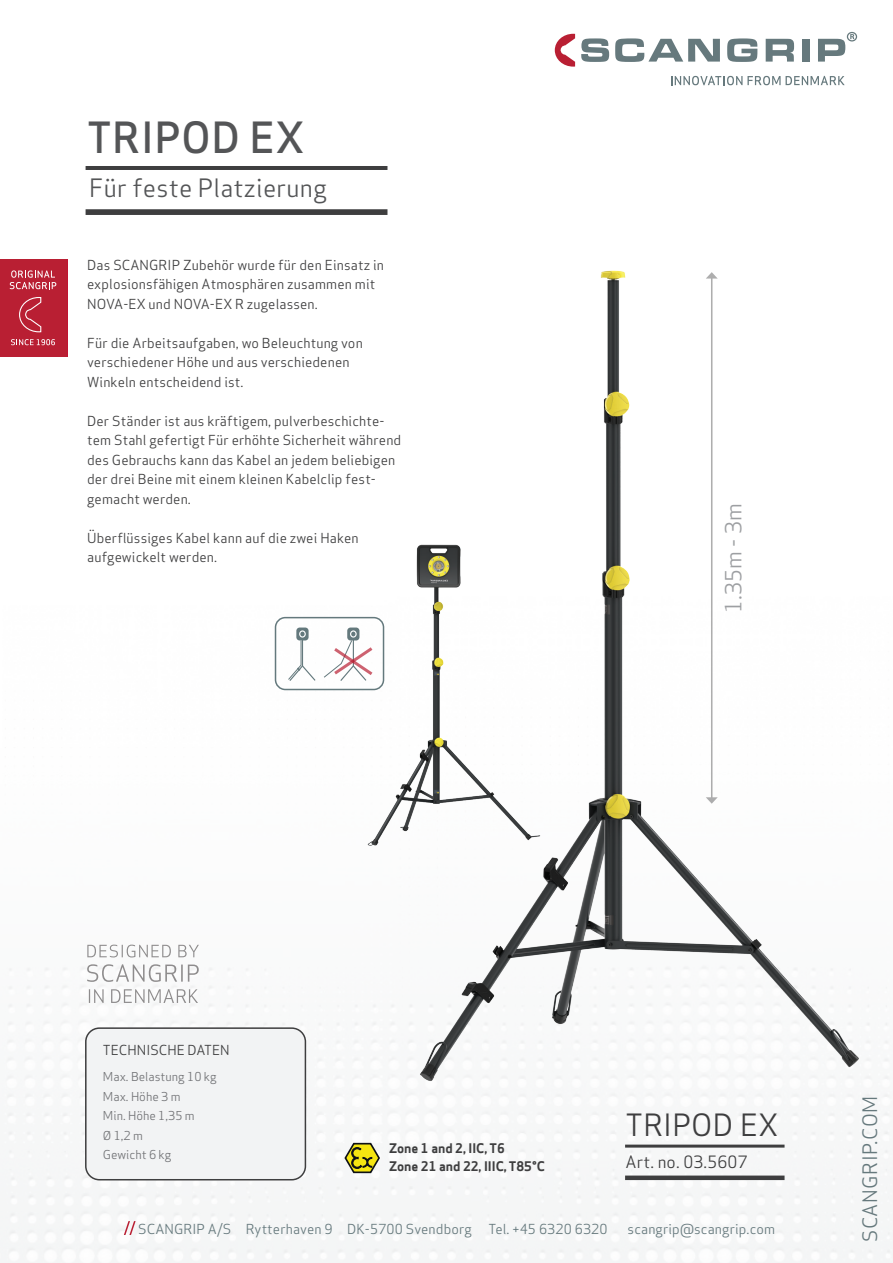
<style>
.page{position:relative;width:893px;height:1263px;background:#fff}
.page>*{position:absolute;margin:0;border:0;box-sizing:border-box;transform-origin:0 0}
.t1{font:500 42px "Apex Sans";letter-spacing:.01em;color:#545557}
.t2{font:30px "Apex Sans";letter-spacing:.01em;color:#3e3e3f}
.t3{font:24.75px "Apex Sans";letter-spacing:.01em;color:#545557}
.t4{font:21.75px "Apex Sans";color:#9d9fa2}
.t5{font:19.5px "Apex Sans";letter-spacing:.03em;color:#66797d}
.t6{font:16.65px "Apex Sans";letter-spacing:.01em;color:#3e3e3f}
.t7{font:13.5px/19.5px "Apex Sans";letter-spacing:.01em;color:#3e3e3f}
.t8{font:13.5px "Apex Sans";letter-spacing:.01em;color:#66797d}
.t9{font:700 12.9px "Apex Sans";color:#3e3e3f}
.t10{font:12px "Apex Sans";color:#727376}
</style>
<div class="page">
<img style="left:0;top:616px;width:893px;height:647px">
<svg style="left:124px;top:1221px;width:12px;height:14px"></svg>
<div style="left:86px;top:209px;width:301px;height:6px;background:#3e3e3f"></div>
<hr style="left:86px;top:166px;width:301px;height:4px;background:#3e3e3f">
<div style="left:0;top:259px;width:67px;height:98px;background:#b91f33"></div>
<svg style="left:10px;top:270px;width:46px;height:19px"></svg>
<svg style="left:11px;top:339px;width:44px;height:6px"></svg>
<svg style="left:19px;top:297px;width:23px;height:36px"></svg>
<svg style="left:555px;top:34px;width:20px;height:33px"></svg>
<svg style="left:581px;top:38px;width:28px;height:24px"></svg>
<svg style="left:615px;top:38px;width:105px;height:24px"></svg>
<svg style="left:727px;top:38px;width:30px;height:24px"></svg>
<svg style="left:766px;top:39px;width:28px;height:23px"></svg>
<div style="left:802px;top:39px;width:7px;height:23px;background:#66797d"></div>
<svg style="left:818px;top:34px;width:36px;height:28px"></svg>
<div style="left:847px;top:32px;width:10px;height:10px;border:1px solid #66797d;border-radius:50%"></div>
<svg style="left:671px;top:76px;width:174px;height:9px"></svg>
<div style="left:86px;top:1028px;width:219px;height:152px;background:#f2f3f4;border-radius:14px"></div>
<div style="left:85px;top:1027px;width:221px;height:153px;border:2px solid #3e3e3f;border-radius:14px"></div>
<svg style="left:89px;top:989px;width:109px;height:14px"></svg>
<svg style="left:87px;top:964px;width:112px;height:18px"></svg>
<svg style="left:87px;top:944px;width:112px;height:13px"></svg>
<svg style="left:343px;top:1142px;width:38px;height:32px"></svg>
<img style="left:387px;top:270px;width:506px;height:851px">
<hr style="left:711px;top:278px;width:1px;height:520px;background:#3e3e3f">
<svg style="left:706px;top:272px;width:12px;height:7px"></svg>
<svg style="left:706px;top:797px;width:12px;height:7px"></svg>
<img style="left:349px;top:530px;width:209px;height:330px">
<div style="left:275px;top:617px;width:109px;height:73px;border:2px solid #64797d;border-radius:10px"></div>
<div style="left:296px;top:627px;width:13px;height:13px;background:#64797d;border-radius:3px"></div>
<div style="left:299px;top:630px;width:7px;height:8px;border:1px solid #fff;border-radius:50%"></div>
<svg style="left:288px;top:640px;width:29px;height:42px"></svg>
<div style="left:347px;top:627px;width:12px;height:13px;background:#64797d;border-radius:3px"></div>
<div style="left:350px;top:630px;width:7px;height:8px;border:1px solid #fff;border-radius:50%"></div>
<svg style="left:323px;top:640px;width:51px;height:42px"></svg>
<div style="left:625px;top:1175px;width:159px;height:5px;background:#3e3e3f"></div>
<hr style="left:625px;top:1144px;width:159px;height:3px;background:#3e3e3f">
<p class="t1" style="left:87px;top:100px;width:219px">TRIPOD EX</p>
<p class="t3" style="left:89px;top:168px;width:239px">Für feste Platzierung</p>
<p class="t7" style="left:87px;top:254px;width:298px">Das SCANGRIP Zubehör wurde für den Einsatz in explosionsfähigen Atmosphären zusammen mit</p>
<p class="t7" style="left:87px;top:293px;width:232px">NOVA-EX und NOVA-EX R zugelassen.</p>
<p class="t7" style="left:87px;top:332px;width:277px">Für die Arbeitsaufgaben, wo Beleuchtung von</p>
<p class="t7" style="left:87px;top:351px;width:264px">verschiedener Höhe und aus verschiedenen</p>
<p class="t7" style="left:87px;top:371px;width:158px">Winkeln entscheidend ist.</p>
<p class="t7" style="left:87px;top:410px;width:316px">Der Ständer ist aus kräftigem, pulverbeschichte&shy;tem Stahl gefertigt Für erhöhte Sicherheit während des Gebrauchs kann das Kabel an jedem beliebigen der drei Beine mit einem kleinen Kabelclip fest&shy;gemacht werden.</p>
<p class="t7" style="left:87px;top:527px;width:273px">Überflüssiges Kabel kann auf die zwei Haken aufgewickelt werden.</p>
<p class="t4" style="left:716px;top:613px;width:111px;rotate:-90deg">1.35m - 3m</p>
<p class="t7" style="left:103px;top:1039px;width:128px">TECHNISCHE DATEN</p>
<p class="t10" style="left:103px;top:1067px;width:115px">Max. Belastung 10 kg</p>
<p class="t10" style="left:103px;top:1087px;width:79px">Max. Höhe 3 m</p>
<p class="t10" style="left:103px;top:1106px;width:93px">Min. Höhe 1,35 m</p>
<p class="t10" style="left:103px;top:1126px;width:41px">Ø 1,2 m</p>
<p class="t10" style="left:103px;top:1145px;width:70px">Gewicht 6 kg</p>
<p class="t9" style="left:389px;top:1139px;width:117px">Zone 1 and 2, IIC, T6</p>
<p class="t9" style="left:389px;top:1158px;width:157px">Zone 21 and 22, IIIC, T85°C</p>
<p class="t2" style="left:625px;top:1100px;width:154px">TRIPOD EX</p>
<p class="t6" style="left:625px;top:1148px;width:124px">Art. no. 03.5607</p>
<p class="t8" style="left:138px;top:1218px;width:471px">SCANGRIP A/S Rytterhaven 9 DK-5700 Svendborg Tel. +45 6320 6320</p>
<p class="t8" style="left:628px;top:1218px;width:149px">scangrip@scangrip.com</p>
<p class="t5" style="left:854px;top:1242px;width:148px;rotate:-90deg">SCANGRIP.COM</p>
</div>
